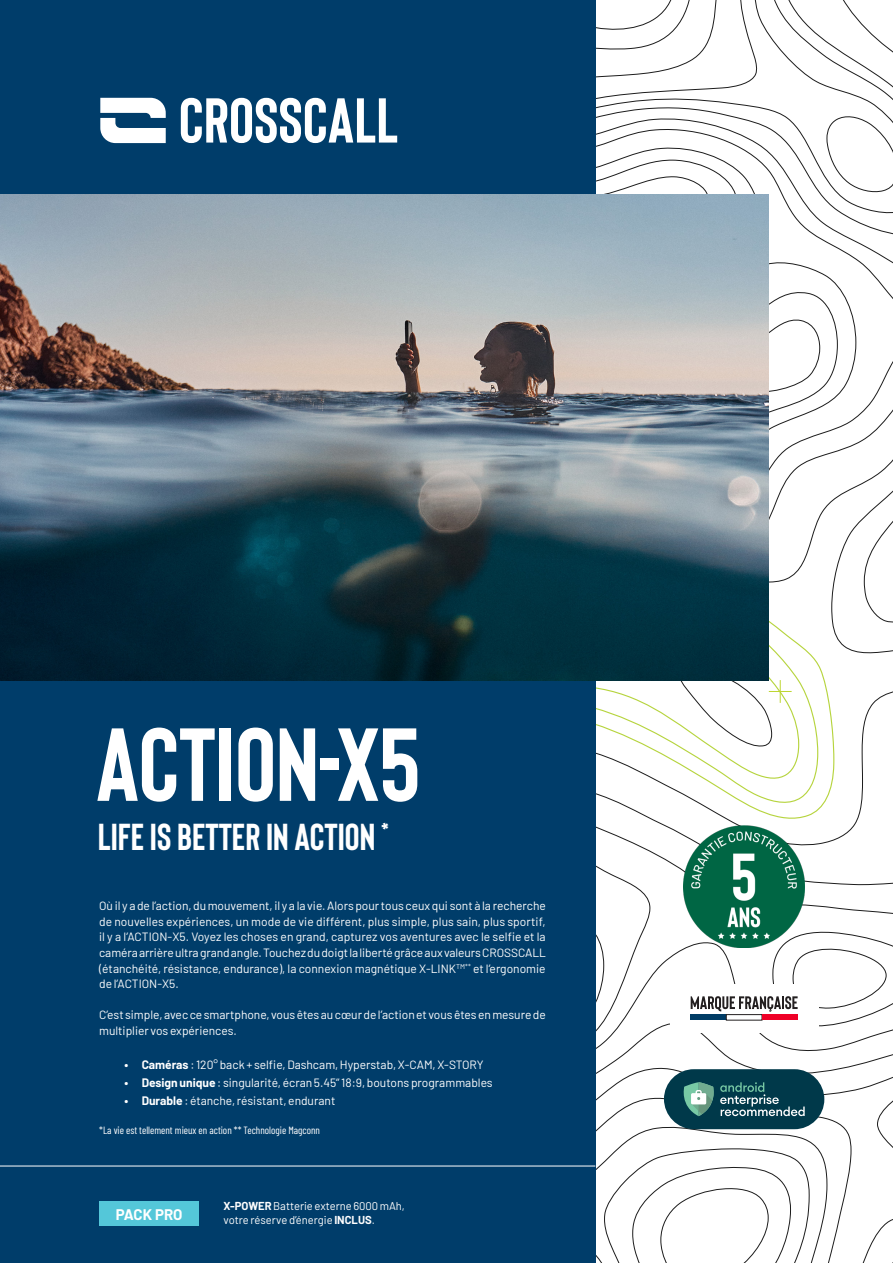
<style>
.page{position:relative;width:893px;height:1263px;background:#fff}
.page>*{position:absolute;margin:0;border:0;box-sizing:border-box;transform-origin:0 0}
.t1{font:700 103.5px "Bison";color:#fff}
.t2{font:700 37.5px "Bison";color:#fff}
.t3{font:700 15px "Barlow";color:#fff}
.t4{font:12px/15.6px "Barlow";color:#fff;text-align:justify}
.t5{font:11.25px "Barlow";color:#fff}
.t6{font:10.5px "Barlow Condensed";color:#fff}
.s1{font-weight:700}
</style>
<div class="page">
<svg style="left:595px;top:1117px;width:298px;height:146px"></svg>
<svg style="left:595px;top:0;width:298px;height:1117px"></svg>
<div style="left:0;top:0;width:595px;height:1263px;background:#003d6a"></div>
<svg style="left:181px;top:98px;width:216px;height:45px"></svg>
<svg style="left:100px;top:98px;width:66px;height:45px"></svg>
<svg style="left:593px;top:525px;width:199px;height:224px"></svg>
<img style="left:683px;top:826px;width:122px;height:121px">
<div style="left:670px;top:984px;width:149px;height:48px;background:#fff"></div>
<svg style="left:691px;top:996px;width:107px;height:16px"></svg>
<div style="left:691px;top:1014px;width:35px;height:6px;background:#003c65"></div>
<div style="left:726px;top:1014px;width:36px;height:6px;border:1px solid #231f20"></div>
<div style="left:762px;top:1014px;width:36px;height:6px;background:#ef0027"></div>
<div style="left:664px;top:1069px;width:160px;height:60px;background:#00394a;border-radius:30px"></div>
<svg style="left:683px;top:1082px;width:122px;height:34px"></svg>
<hr style="left:0;top:1166px;width:595px;height:1px;background:#fff">
<div style="left:99px;top:1201px;width:100px;height:25px;background:#54c7d9"></div>
<img style="left:0;top:194px;width:769px;height:486px">
<p class="t1" style="left:96px;top:700px;width:325px">ACTION-X5</p>
<p class="t2" style="left:98px;top:813px;width:293px">LIFE IS BETTER IN ACTION <sup>*</sup></p>
<p class="t4" style="left:99px;top:897px;width:448px">Où il y a de l’action, du mouvement, il y a la vie. Alors pour tous ceux qui sont à la recherche de nouvelles expériences, un mode de vie différent, plus simple, plus sain, plus sportif, il y a l’ACTION-X5. Voyez les choses en grand, capturez vos aventures avec le selfie et la caméra arrière ultra grand angle. Touchez du doigt la liberté grâce aux valeurs CROSSCALL (étanchéité, résistance, endurance), la connexion magnétique X-LINK<sup>TM**</sup> et l’ergonomie de l’ACTION-X5.</p>
<p class="t4" style="left:99px;top:1006px;width:448px">C’est simple, avec ce smartphone, vous êtes au cœur de l’action et vous êtes en mesure de multiplier vos expériences.</p>
<p class="t4" style="left:125px;top:1055px;width:360px"><span class="s1">• Caméras</span> : 120° back + selfie, Dashcam, Hyperstab, X-CAM, X-STORY</p>
<p class="t4" style="left:125px;top:1073px;width:370px"><span class="s1">• Design unique</span> : singularité, écran 5.45’’ 18:9, boutons programmables</p>
<p class="t4" style="left:125px;top:1091px;width:212px"><span class="s1">• Durable</span> : étanche, résistant, endurant</p>
<p class="t6" style="left:99px;top:1123px;width:222px">*La vie est tellement mieux en action ** Technologie Magconn</p>
<p class="t3" style="left:116px;top:1203px;width:68px">PACK PRO</p>
<p class="t5" style="left:224px;top:1198px;width:183px"><span class="s1">X-POWER</span> Batterie externe 6000 mAh,</p>
<p class="t5" style="left:224px;top:1212px;width:153px">votre réserve d’énergie <span class="s1">INCLUS</span>.</p>
</div>
